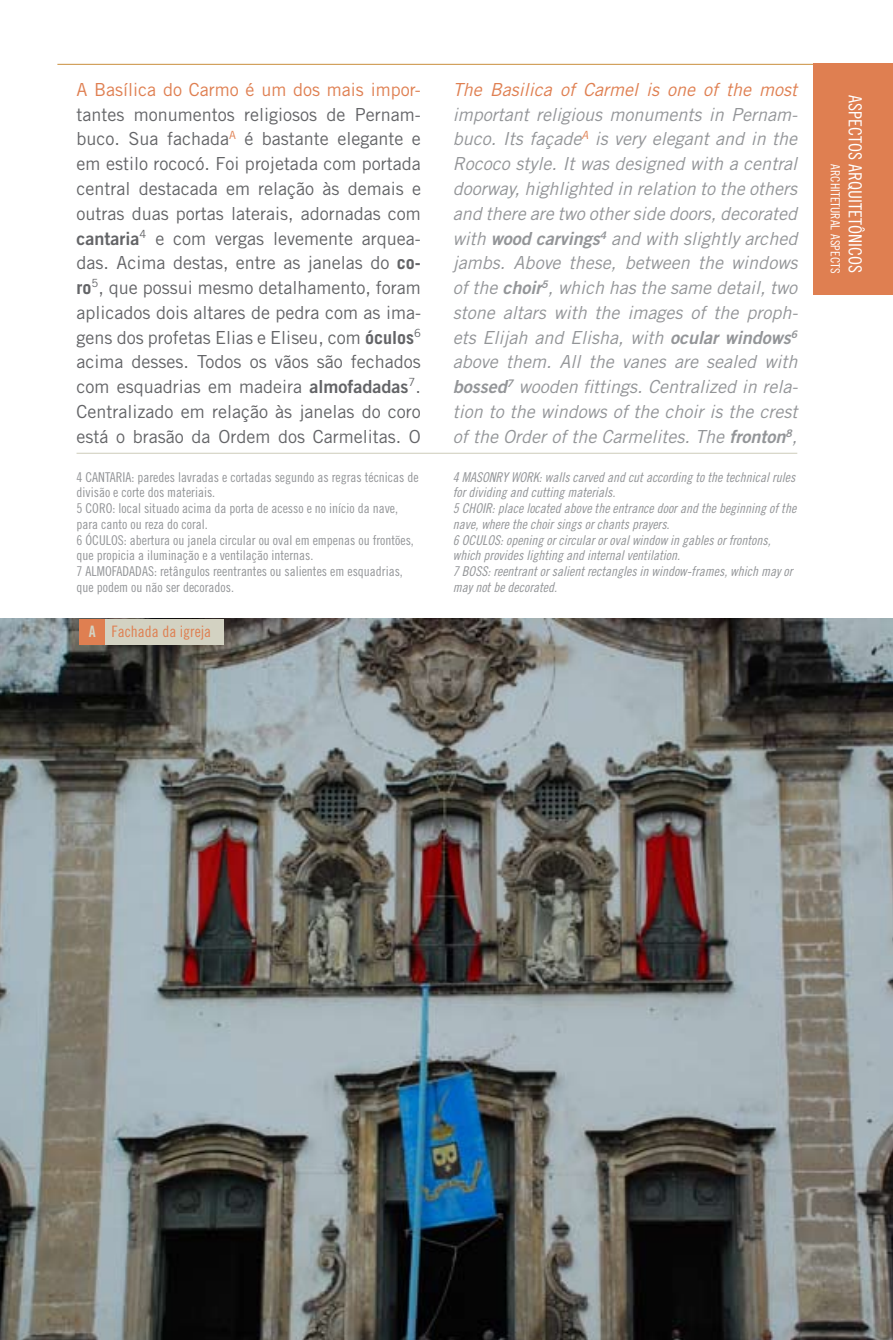
<style>
.page{position:relative;width:893px;height:1340px;background:#fff}
.page>*{position:absolute;margin:0;border:0;box-sizing:border-box;transform-origin:0 0}
.t1{font:italic 18px/24.8px "Trade Gothic LT Std";color:#939598;text-align:justify}
.t2{font:18px/24.8px "Trade Gothic LT Std";color:#636467;text-align:justify}
.t3{font:italic 18px "Trade Gothic LT Std";color:#df7f51}
.t4{font:18px "Trade Gothic LT Std";color:#df7f51}
.t5{font:18px "Trade Gothic LT Std Cn 18";color:#fff}
.t6{font:15.75px "Trade Gothic LT Std Cn 18";color:#df7f51}
.t7{font:13.5px/15.8px "Trade Gothic LT Std Cn 18 Obl";color:#939598}
.t8{font:13.5px/15.8px "Trade Gothic LT Std Cn 18";color:#939598}
.t9{font:12.6px "Trade Gothic LT Std Cn 18";color:#fff}
.s1{font-family:"Trade Gothic LT Std Bd 2"}
.s2{font-weight:700}
.s3{font-family:"Trade Gothic LT Std Bd 2 Obl";font-style:normal}
.s4{font-family:"Trade Gothic LT Std Bd Cn 20";color:#d3d2c2}
</style>
<div class="page">
<img style="left:0;top:619px;width:893px;height:720px">
<hr style="left:57px;top:64px;width:758px;height:1px;background:#d09b53">
<div style="left:814px;top:64px;width:79px;height:231px;background:#df7f51"></div>
<hr style="left:77px;top:453px;width:720px;height:1px;background:#d3d2c2">
<div style="left:105px;top:619px;width:118px;height:25px;background:#d3d2c2"></div>
<div style="left:80px;top:619px;width:25px;height:25px;background:#df7f51"></div>
<p class="t4" style="left:77px;top:79px;width:346px">A Basílica do Carmo é um dos mais impor-</p>
<p class="t2" style="left:77px;top:102px;width:346px">tantes monumentos religiosos de Pernam&shy;buco. Sua fachada<sup>a</sup> é bastante elegante e em estilo rococó. Foi projetada com portada central destacada em relação às demais e outras duas portas laterais, adornadas com <span class="s1">cantaria</span><sup>4</sup> e com vergas levemente arquea&shy;das. Acima destas, entre as janelas do <span class="s2">co&shy;ro</span><sup>5</sup>, que possui mesmo detalhamento, foram aplicados dois altares de pedra com as ima&shy;gens dos profetas Elias e Eliseu, com <span class="s2">óculos</span><sup>6 </sup>acima desses. Todos os vãos são fechados com esquadrias em madeira <span class="s1">almofadadas</span><sup>7</sup>.<br>Centralizado em relação às janelas do coro está o brasão da Ordem dos Carmelitas. O</p>
<p class="t5" style="left:866px;top:95px;width:178px;rotate:90deg">ASPECTOS arquitetônicos</p>
<p class="t3" style="left:453px;top:79px;width:346px">The Basilica of Carmel is one of the most</p>
<p class="t1" style="left:453px;top:102px;width:346px">important religious monuments in Pernam&shy;buco. Its façade<sup>a</sup> is very elegant and in the Rococo style. It was designed with a central doorway, highlighted in relation to the others and there are two other side doors, decorated with <span class="s3">wood carvings</span><sup>4</sup> and with slightly arched jambs. Above these, between the windows of the <span class="s3">choir</span><sup>5</sup>, which has the same detail, two stone altars with the images of the proph&shy;ets Elijah and Elisha, with <span class="s3">ocular windows</span><sup>6 </sup>above them. All the vanes are sealed with <span class="s3">bossed</span><sup>7</sup> wooden fittings. Centralized in rela&shy;tion to the windows of the choir is the crest of the Order of the Carmelites. The <span class="s3">fronton</span><sup>8</sup>,</p>
<p class="t9" style="left:843px;top:164px;width:110px;rotate:90deg">architetural aspects</p>
<p class="t8" style="left:77px;top:468px;width:16px">4 CANTARIA</p>
<p class="t8" style="left:77px;top:468px;width:344px;text-indent:55px">: paredes lavradas e cortadas segundo as regras técnicas de divisão e corte dos materiais.<br>5 CORO</p>
<p class="t8" style="left:77px;top:500px;width:339px;text-indent:36px">: local situado acima da porta de acesso e no início da nave, para canto ou reza do coral.<br>6 ÓCULOS: abertura ou janela circular ou oval em empenas ou frontões, que propicia a iluminação e a ventilação internas.<br>7 ALMOFADADA</p>
<p class="t8" style="left:77px;top:563px;width:328px;text-indent:71px">S: retângulos reentrantes ou salientes em esquadrias, que podem ou não ser decorados.</p>
<p class="t6" style="left:89px;top:622px;width:124px"><span class="s4">A</span> Fachada da igreja</p>
<p class="t7" style="left:453px;top:469px;width:346px">4 Masonry work: walls carved and cut according to the technical rules for dividing and cutting materials.<br>5 Choir: place located above the entrance door and the beginning of the nave, where the choir sings or chants prayers.<br>6 Oculos: opening or circular or oval window in gables or frontons, which provides lighting and internal ventilation.<br>7 Boss: reentrant or salient rectangles in window-frames, which may or may not be decorated.</p>
</div>
